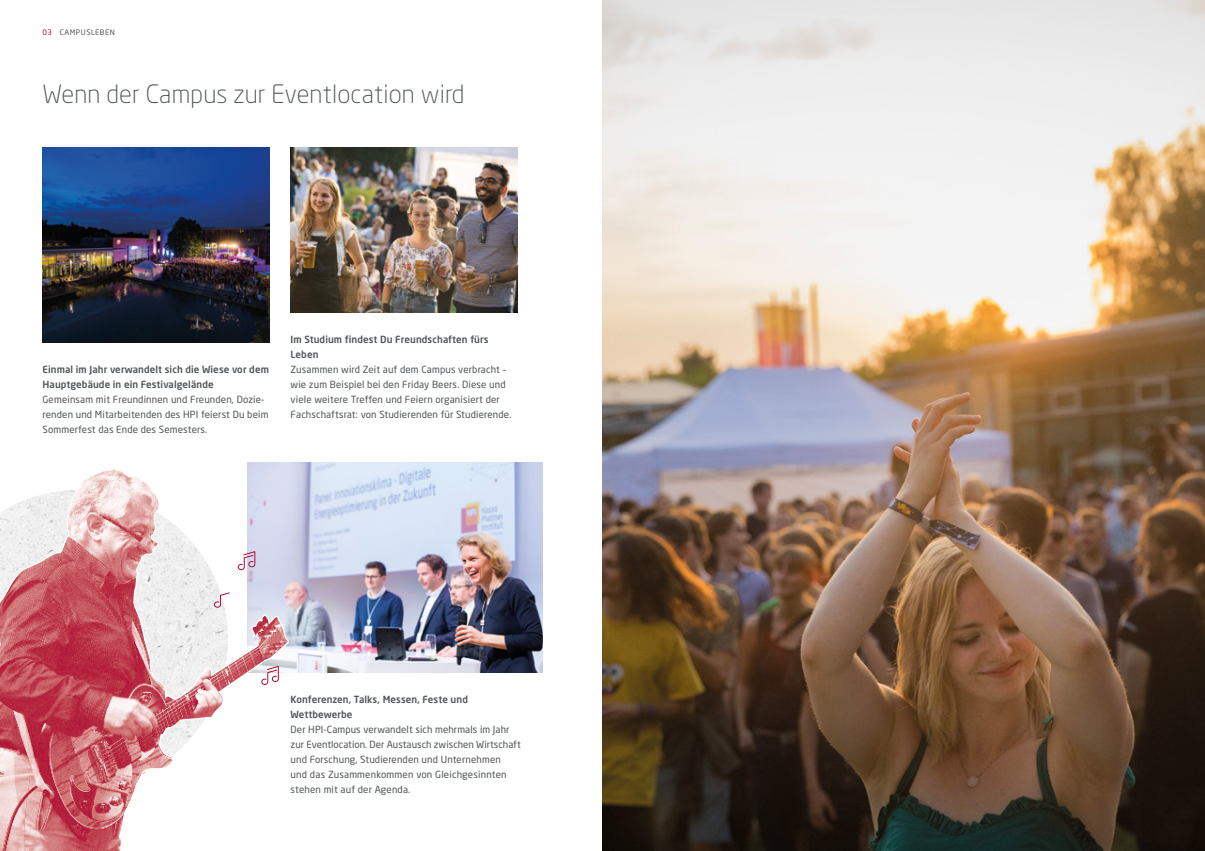
<style>
.page{position:relative;width:1205px;height:851px;background:#fff}
.page>*{position:absolute;margin:0;border:0;box-sizing:border-box;transform-origin:0 0}
.t1{font:300 25px "Neo Sans";letter-spacing:.01em;color:#4f5456}
.t2{font:9.75px/15px "Neo Sans";letter-spacing:.015em;color:#4f5456}
.t3{font:500 9.75px/15px "Neo Sans";letter-spacing:.01em;color:#4f5456}
.t4{font:7.5px "Neo Sans";letter-spacing:.07em;color:#4f5456}
.s1{color:#b00835}
</style>
<div class="page">
<img style="left:248px;top:463px;width:294px;height:210px">
<img style="left:43px;top:148px;width:226px;height:195px">
<img style="left:291px;top:148px;width:227px;height:165px">
<svg style="left:0;top:467px;width:289px;height:383px"></svg>
<img style="left:602px;top:0;width:603px;height:850px">
<p class="t4" style="left:43px;top:28px;width:74px"><span class="s1">03</span> CAMPUSLEBEN</p>
<h1 class="t1" style="left:42px;top:78px;width:424px">Wenn der Campus zur Eventlocation wird</h1>
<p class="t3" style="left:43px;top:361px;width:228px">Einmal im Jahr verwandelt sich die Wiese vor dem<br>Hauptgebäude in ein Festivalgelände</p>
<p class="t2" style="left:43px;top:391px;width:227px">Gemeinsam mit Freundinnen und Freunden, Dozie&shy;renden und Mitarbeitenden des HPI feierst Du beim<br>Sommerfest das Ende des Semesters.</p>
<p class="t3" style="left:291px;top:331px;width:200px">Im Studium findest Du Freundschaften fürs<br>Leben</p>
<p class="t2" style="left:291px;top:361px;width:222px">Zusammen wird Zeit auf dem Campus verbracht – wie zum Beispiel bei den Friday Beers. Diese und viele weitere Treffen und Feiern organisiert der Fachschaftsrat: von Studierenden für Studierende.</p>
<p class="t3" style="left:291px;top:691px;width:179px">Konferenzen, Talks, Messen, Feste und<br>Wettbewerbe</p>
<p class="t2" style="left:291px;top:721px;width:232px">Der HPI-Campus verwandelt sich mehrmals im Jahr zur Eventlocation. Der Austausch zwischen Wirtschaft und Forschung, Studierenden und Unternehmen<br>und das Zusammenkommen von Gleichgesinnten stehen mit auf der Agenda.</p>
</div>
